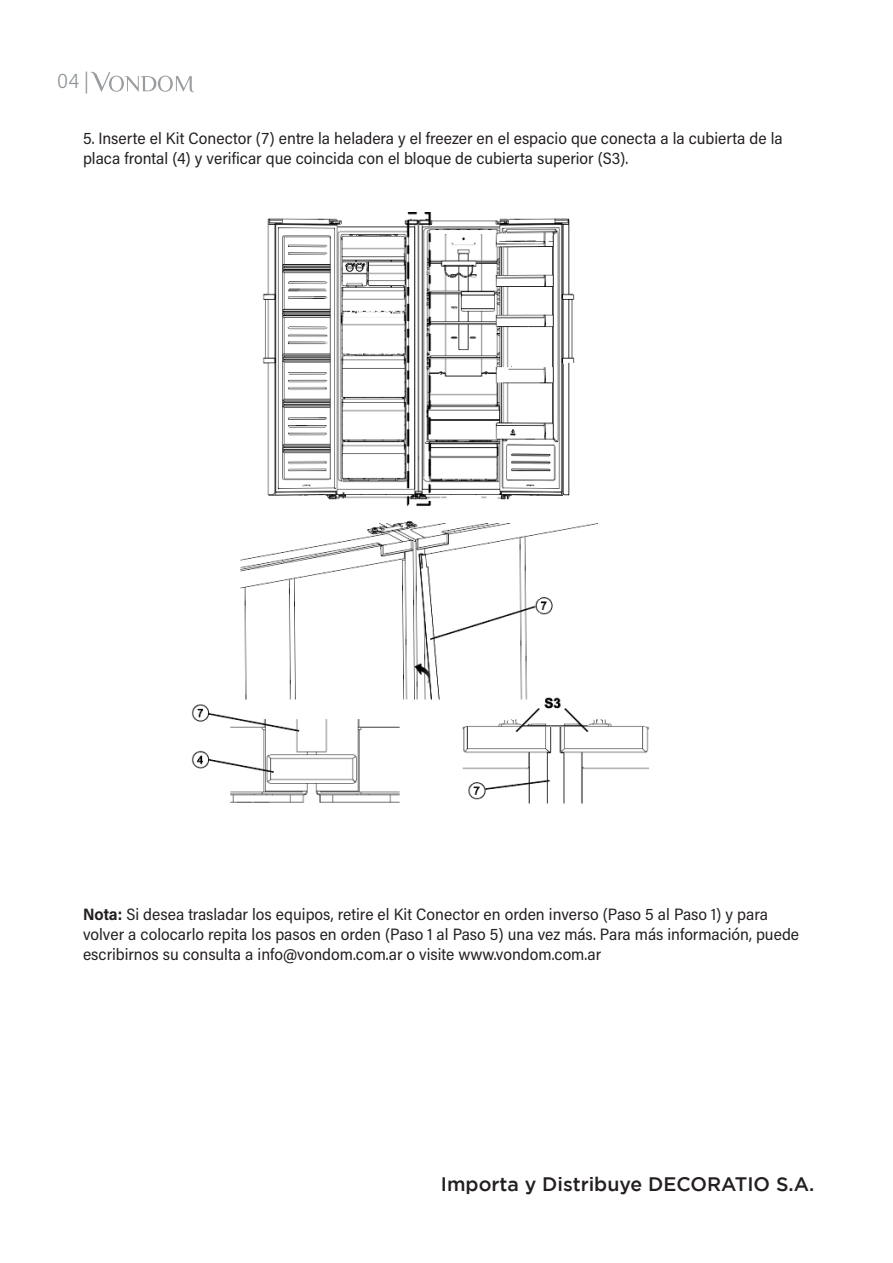
<style>
.page{position:relative;width:893px;height:1263px;background:#fff}
.page>*{position:absolute;margin:0;border:0;box-sizing:border-box;transform-origin:0 0}
.t1{font:300 21px "Acumin Pro Semi Cond";color:#8d9497}
.Subtitulo{font:500 19.5px "Gotham";color:#231f20}
.cuerpo_semi{font:16.5px/19.8px "Acumin Pro Semi Cond";color:#231f20}
.s1{font-weight:700}
</style>
<div class="page">
<img style="left:191px;top:213px;width:458px;height:591px">
<svg style="left:91px;top:72px;width:103px;height:20px"></svg>
<p class="t1" style="left:57px;top:67px;width:33px">04 |</p>
<p class="cuerpo_semi" style="left:83px;top:128px;width:701px">5. Inserte el Kit Conector (7) entre la heladera y el freezer en el espacio que conecta a la cubierta de la placa frontal (4) y verificar que coincida con el bloque de cubierta superior (S3).</p>
<p class="cuerpo_semi" style="left:83px;top:904px;width:718px"><span class="s1">Nota:</span> Si desea trasladar los equipos, retire el Kit Conector en orden inverso (Paso 5 al Paso 1) y para volver a colocarlo repita los pasos en orden (Paso 1 al Paso 5) una vez más. Para más información, puede escribirnos su consulta a info@vondom.com.ar o visite www.vondom.com.ar</p>
<p class="Subtitulo" style="left:441px;top:1173px;width:375px">Importa y Distribuye DECORATIO S.A.</p>
</div>
